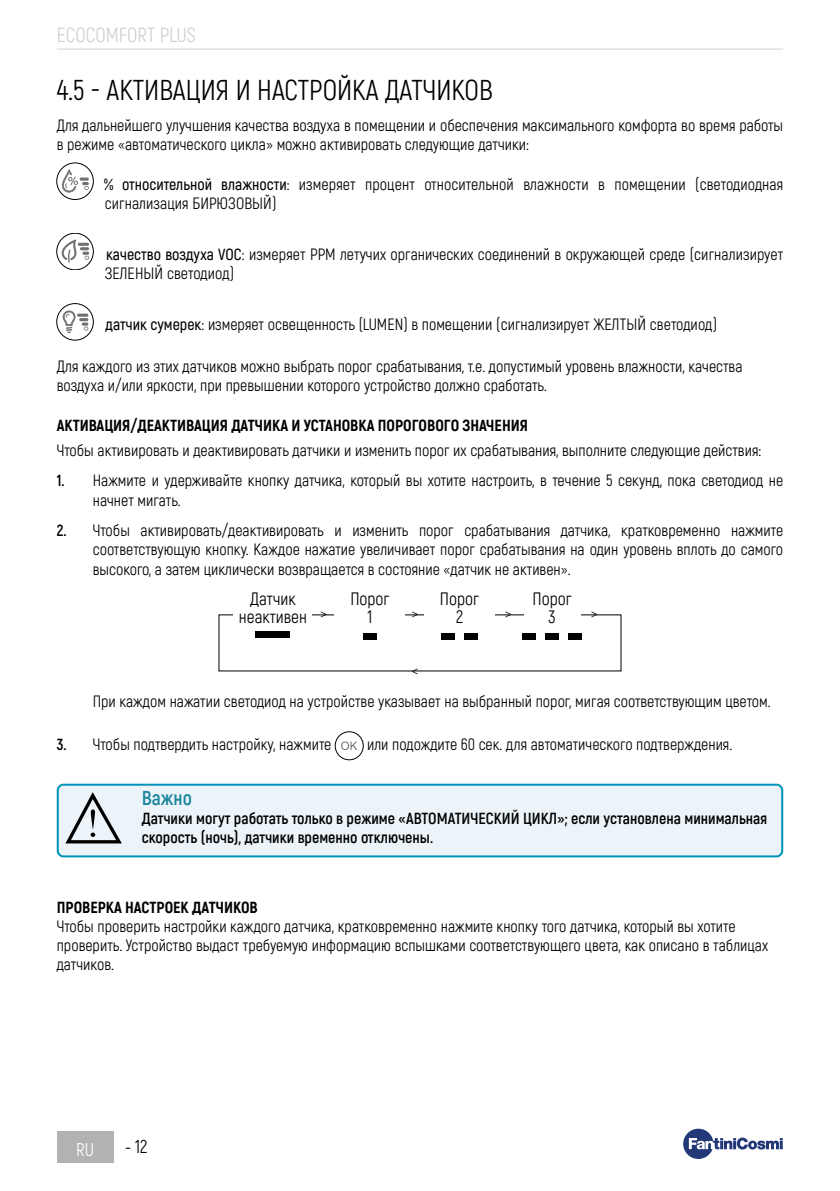
<style>
.page{position:relative;width:840px;height:1191px;background:#fff}
.page>*{position:absolute;margin:0;border:0;box-sizing:border-box;transform-origin:0 0}
.t1{font:28px "Akrobat";color:#000}
.t2{font:20px "Akrobat";color:#d0d0d0}
.t3{font:700 20px "Akrobat";color:#1c869d}
.t4{font:300 18px "Akrobat";color:#000}
.t5{font:18px "Akrobat";color:#000}
.t6{font:18px "Akrobat";color:#fff}
.t7{font:17.6px/17.6px "Akrobat";color:#000;text-align:center}
.t8{font:16px/19.2px "Akrobat";color:#000}
.t9{font:700 16px/19.2px "Akrobat";color:#000}
.t10{font:800 16px "Akrobat";color:#000}
.s1{font-weight:600}
.s2{font-weight:700}
.s3{font-weight:300;font-size:18px}
</style>
<div class="page">
<hr style="left:57px;top:48px;width:725px;height:2px;background:#dadada">
<svg style="left:683px;top:1128px;width:99px;height:31px"></svg>
<div style="left:57px;top:1131px;width:56px;height:31px;background:#b3b2b2"></div>
<div style="left:57px;top:163px;width:36px;height:36px;border:1px solid #000;border-radius:50%"></div>
<svg style="left:61px;top:169px;width:28px;height:23px"></svg>
<svg style="left:57px;top:233px;width:36px;height:37px"></svg>
<div style="left:57px;top:233px;width:36px;height:37px;border:1px solid #000;border-radius:50%"></div>
<svg style="left:61px;top:239px;width:28px;height:23px"></svg>
<svg style="left:57px;top:303px;width:36px;height:37px"></svg>
<div style="left:57px;top:303px;width:36px;height:37px;border:1px solid #000;border-radius:50%"></div>
<svg style="left:63px;top:310px;width:25px;height:23px"></svg>
<svg style="left:77px;top:313px;width:11px;height:4px"></svg>
<div style="left:58px;top:784px;width:723px;height:72px;background:#ecf4f9;border-radius:6px"></div>
<div style="left:57px;top:783px;width:725px;height:74px;border:2px solid #0093ba;border-radius:6px"></div>
<div style="left:522px;top:633px;width:14px;height:7px;background:#000"></div>
<div style="left:545px;top:633px;width:13px;height:7px;background:#000"></div>
<div style="left:568px;top:633px;width:13px;height:7px;background:#000"></div>
<div style="left:441px;top:633px;width:13px;height:7px;background:#000"></div>
<div style="left:464px;top:633px;width:13px;height:7px;background:#000"></div>
<div style="left:255px;top:631px;width:35px;height:6px;background:#000"></div>
<div style="left:363px;top:633px;width:13px;height:7px;background:#000"></div>
<div style="left:335px;top:731px;width:28px;height:29px;border:1px solid #000;border-radius:50%"></div>
<svg style="left:341px;top:741px;width:16px;height:9px"></svg>
<svg style="left:65px;top:792px;width:57px;height:52px"></svg>
<p class="t2" style="left:57px;top:23px;width:141px">ECOCOMFORT PLUS</p>
<h1 class="t1" style="left:57px;top:73px;width:437px">4.5 - АКТИВАЦИЯ И НАСТРОЙКА ДАТЧИКОВ</h1>
<p class="t8" style="left:57px;top:115px;width:727px">Для дальнейшего улучшения качества воздуха в помещении и обеспечения максимального комфорта во время работы в режиме «автоматического цикла» можно активировать следующие датчики:</p>
<p class="t8" style="left:104px;top:174px;width:680px"><span class="s1">% относительной влажности</span>: измеряет процент относительной влажности в помещении (светодиодная сигнализация БИРЮЗОВЫЙ)</p>
<p class="t8" style="left:105px;top:245px;width:679px"><span class="s1">качество воздуха VOC</span>: измеряет PPM летучих органических соединений в окружающей среде (сигнализирует<br>ЗЕЛЕНЫЙ светодиод)</p>
<p class="t8" style="left:106px;top:315px;width:612px"><span class="s1">датчик сумерек</span>: измеряет освещенность (LUMEN) в помещении (сигнализирует ЖЕЛТЫЙ светодиод)</p>
<p class="t8" style="left:57px;top:357px;width:687px">Для каждого из этих датчиков можно выбрать порог срабатывания, т.е. допустимый уровень влажности, качества воздуха и/или яркости, при превышении которого устройство должно сработать.</p>
<p class="t10" style="left:57px;top:415px;width:472px">АКТИВАЦИЯ/ДЕАКТИВАЦИЯ ДАТЧИКА И УСТАНОВКА ПОРОГОВОГО ЗНАЧЕНИЯ</p>
<p class="t8" style="left:57px;top:440px;width:705px">Чтобы активировать и деактивировать датчики и изменить порог их срабатывания, выполните следующие действия:</p>
<p class="t8" style="left:93px;top:471px;width:691px;text-indent:-36px"><span class="s2">1.</span> Нажмите и удерживайте кнопку датчика, который вы хотите настроить, в течение 5 секунд, пока светодиод не начнет мигать.</p>
<p class="t8" style="left:93px;top:521px;width:691px;text-align:justify;text-indent:-36px"><span class="s2">2.</span> Чтобы активировать/деактивировать и изменить порог срабатывания датчика, кратковременно нажмите соответствующую кнопку. Каждое нажатие увеличивает порог срабатывания на один уровень вплоть до самого высокого, а затем циклически возвращается в состояние «датчик не активен».</p>
<p class="t7" style="left:239px;top:590px;width:90px;text-align:left;text-indent:11px">Датчик неактивен <span class="s3">&gt;</span></p>
<p class="t7" style="left:350px;top:590px;width:41px">Порог<br>1</p>
<p class="t7" style="left:439px;top:590px;width:41px">Порог<br>2</p>
<p class="t7" style="left:532px;top:590px;width:41px">Порог<br>3</p>
<p class="t4" style="left:411px;top:603px;width:9px">&gt;</p>
<p class="t4" style="left:504px;top:603px;width:9px">&gt;</p>
<p class="t4" style="left:590px;top:603px;width:9px">&gt;</p>
<p class="t4" style="left:411px;top:659px;width:9px">&lt;</p>
<p class="t8" style="left:93px;top:692px;width:679px">При каждом нажатии светодиод на устройстве указывает на выбранный порог, мигая соответствующим цветом.</p>
<p class="t8" style="left:57px;top:735px;width:276px"><span class="s2">3.</span> Чтобы подтвердить настройку, нажмите</p>
<p class="t8" style="left:367px;top:735px;width:366px">или подождите 60 сек. для автоматического подтверждения.</p>
<p class="t3" style="left:142px;top:785px;width:52px">Важно</p>
<p class="t9" style="left:142px;top:809px;width:626px">Датчики могут работать только в режиме «АВТОМАТИЧЕСКИЙ ЦИКЛ»; если установлена минимальная скорость (ночь), датчики временно отключены.</p>
<p class="t10" style="left:57px;top:897px;width:202px">ПРОВЕРКА НАСТРОЕК ДАТЧИКОВ</p>
<p class="t8" style="left:57px;top:916px;width:712px">Чтобы проверить настройки каждого датчика, кратковременно нажмите кнопку того датчика, который вы хотите проверить. Устройство выдаст требуемую информацию вспышками соответствующего цвета, как описано в таблицах датчиков.</p>
<p class="t6" style="left:76px;top:1138px;width:19px">RU</p>
<p class="t5" style="left:125px;top:1135px;width:24px">- 12</p>
</div>
